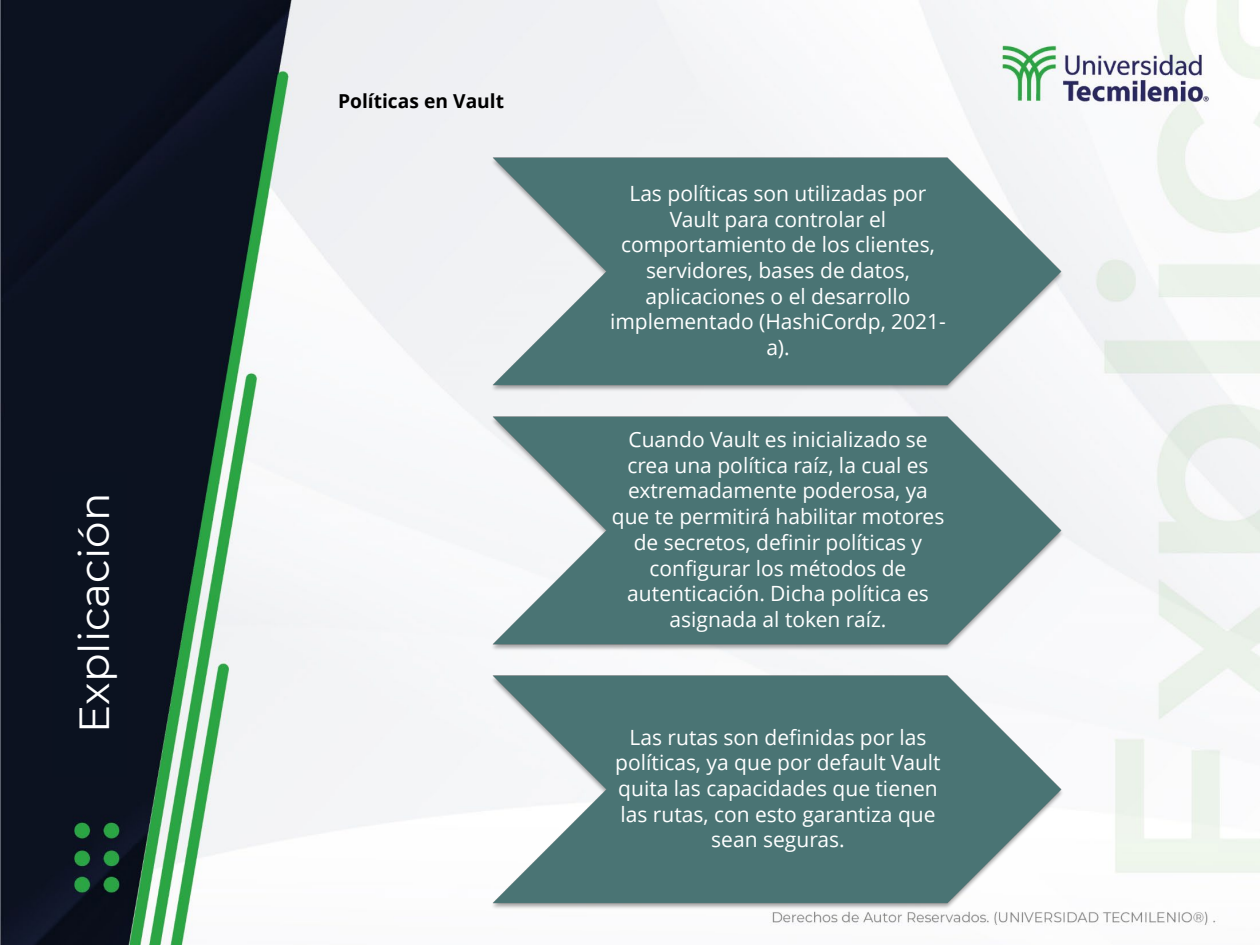
<style>
.page{position:relative;width:1260px;height:945px;background:#fff}
.page>*{position:absolute;margin:0;border:0;box-sizing:border-box;transform-origin:0 0}
.t1{font:42px "Montserrat";color:#fff}
.t2{font:21px/25.7px "Open Sans";color:#fff;text-align:center}
.t3{font:700 19.25px "Open Sans";color:#000}
</style>
<div class="page">
<img style="left:0;top:0;width:1260px;height:945px">
<div style="left:52px;top:472px;width:75px;height:305px;background:#0b1220"></div>
<img style="left:487px;top:155px;width:580px;height:239px">
<img style="left:487px;top:414px;width:580px;height:242px">
<img style="left:487px;top:673px;width:580px;height:239px">
<h1 class="t1" style="left:65px;top:733px;width:241px;rotate:-90deg">Explicación</h1>
<p class="t3" style="left:338px;top:88px;width:168px">Políticas en Vault</p>
<p class="t2" style="left:610px;top:180px;width:337px">Las políticas son utilizadas por<br>Vault para controlar el comportamiento de los clientes, servidores, bases de datos, aplicaciones o el desarrollo implementado (HashiCordp, 2021- a).</p>
<p class="t2" style="left:612px;top:426px;width:334px">Cuando Vault es inicializado se crea una política raíz, la cual es extremadamente poderosa, ya que te permitirá habilitar motores de secretos, definir políticas y configurar los métodos de autenticación. Dicha política es asignada al token raíz.</p>
<p class="t2" style="left:615px;top:723px;width:327px">Las rutas son definidas por las políticas, ya que por default Vault quita las capacidades que tienen las rutas, con esto garantiza que sean seguras.</p>
</div>
